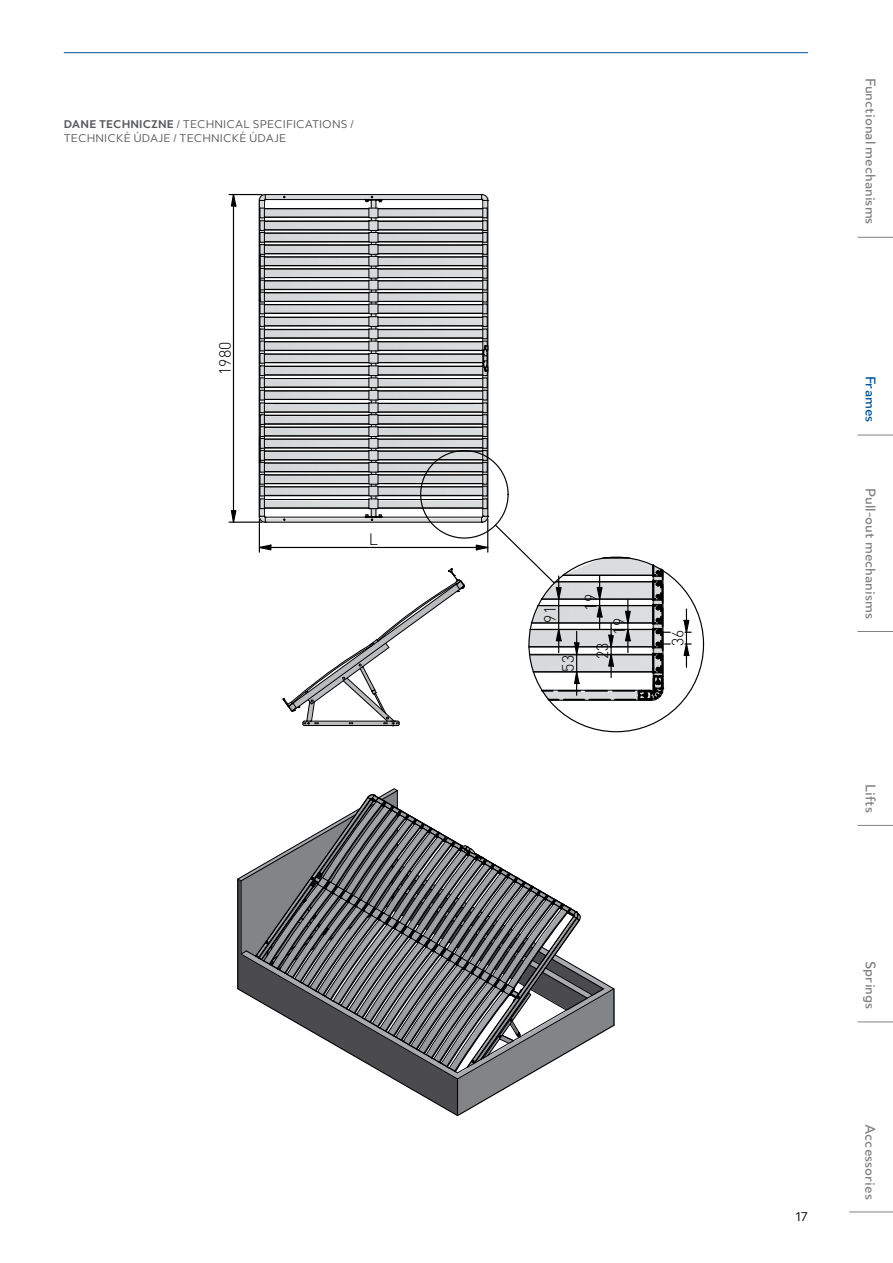
<style>
.page{position:relative;width:893px;height:1263px;background:#fff}
.page>*{position:absolute;margin:0;border:0;box-sizing:border-box;transform-origin:0 0}
.t1{font:300 16.2px "DIN Pro";letter-spacing:-.01em;color:#000}
.t2{font:500 15px "Merel";color:#808285}
.t3{font:500 15px "Merel";color:#00549a}
.t4{font:13.5px "Merel";color:#000}
.t5{font:12px/14.4px "Merel";letter-spacing:.01em;color:#58595b}
.s1{font-weight:700}
</style>
<div class="page">
<hr style="left:857px;top:237px;width:36px;height:1px;background:#808285">
<hr style="left:857px;top:435px;width:36px;height:1px;background:#808285">
<hr style="left:857px;top:631px;width:36px;height:1px;background:#808285">
<hr style="left:857px;top:1021px;width:36px;height:1px;background:#808285">
<hr style="left:857px;top:825px;width:36px;height:1px;background:#808285">
<hr style="left:849px;top:1211px;width:44px;height:1px;background:#808285">
<svg style="left:237px;top:788px;width:377px;height:328px"></svg>
<hr style="left:64px;top:52px;width:744px;height:1px;background:#00549a">
<svg style="left:254px;top:194px;width:451px;height:532px"></svg>
<hr style="left:271px;top:547px;width:205px;height:1px;background:#000">
<hr style="left:259px;top:519px;width:1px;height:33px;background:#000">
<hr style="left:487px;top:519px;width:1px;height:33px;background:#000">
<svg style="left:230px;top:195px;width:7px;height:12px"></svg>
<svg style="left:230px;top:509px;width:7px;height:13px"></svg>
<hr style="left:233px;top:206px;width:1px;height:305px;background:#000">
<hr style="left:229px;top:522px;width:33px;height:1px;background:#000">
<hr style="left:229px;top:194px;width:33px;height:1px;background:#000">
<p class="t5" style="left:64px;top:116px;width:292px"><span class="s1">DANE TECHNICZNE</span> / TECHNICAL SPECIFICATIONS /<br>TECHNICKÉ ÚDAJE / TECHNICKÉ ÚDAJE</p>
<h1 class="t1" style="left:214px;top:375px;width:35px;rotate:-90deg">1980</h1>
<h1 class="t1" style="left:369px;top:528px;width:11px">L</h1>
<h1 class="t1" style="left:539px;top:623px;width:18px;rotate:-90deg">91</h1>
<h1 class="t1" style="left:557px;top:672px;width:18px;rotate:-90deg">53</h1>
<h1 class="t1" style="left:580px;top:611px;width:18px;rotate:-90deg">19</h1>
<h1 class="t1" style="left:608px;top:635px;width:18px;rotate:-90deg">19</h1>
<h1 class="t1" style="left:591px;top:659px;width:18px;rotate:-90deg">23</h1>
<h1 class="t1" style="left:666px;top:646px;width:18px;rotate:-90deg">36</h1>
<p class="t2" style="left:882px;top:78px;width:148px;rotate:90deg">Functional mechanisms</p>
<p class="t3" style="left:882px;top:375px;width:48px;rotate:90deg">Frames</p>
<p class="t2" style="left:882px;top:488px;width:132px;rotate:90deg">Pull-out mechanisms</p>
<p class="t2" style="left:882px;top:784px;width:30px;rotate:90deg">Lifts</p>
<p class="t4" style="left:796px;top:1206px;width:14px">17</p>
<p class="t2" style="left:882px;top:961px;width:50px;rotate:90deg">Springs</p>
<p class="t2" style="left:882px;top:1124px;width:77px;rotate:90deg">Accessories</p>
</div>
